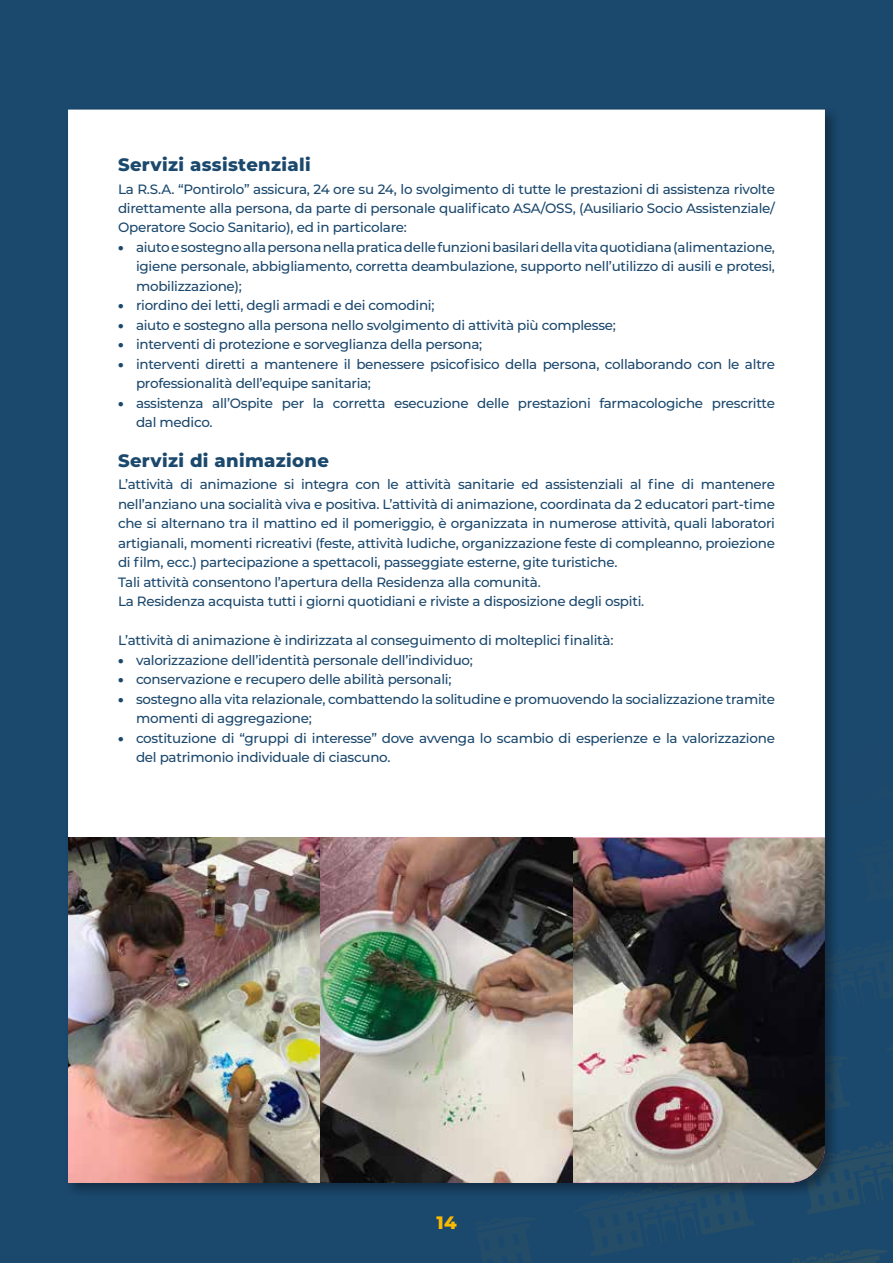
<style>
.page{position:relative;width:893px;height:1263px;background:#1b486d}
.page>*{position:absolute;margin:0;border:0;box-sizing:border-box;transform-origin:0 0}
.t1{font:800 18px "Montserrat";letter-spacing:.02em;color:#1b486d}
.t2{font:800 18px "Montserrat";color:#fbba00}
.t3{font:500 13.5px/19.5px "Montserrat";letter-spacing:-.02em;color:#1b486d}
.s1{font-weight:900}
</style>
<div class="page">
<svg style="left:592px;top:1049px;width:301px;height:214px"></svg>
<div style="left:65px;top:106px;width:775px;height:1092px;background:#000;opacity:.35"></div>
<div style="left:68px;top:110px;width:757px;height:728px;background:#fff"></div>
<img style="left:573px;top:838px;width:252px;height:345px">
<img style="left:68px;top:838px;width:252px;height:345px">
<img style="left:320px;top:838px;width:253px;height:345px">
<h1 class="t1" style="left:118px;top:151px;width:194px">Servizi assistenziali</h1>
<p class="t3" style="left:118px;top:178px;width:658px;text-align:justify">La R.S.A. “Pontirolo” assicura, 24 ore su 24, lo svolgimento di tutte le prestazioni di assistenza rivolte direttamente alla persona, da parte di personale qualificato ASA/OSS, (Ausiliario Socio Assistenziale/ Operatore Socio Sanitario), ed in particolare:</p>
<p class="t3" style="left:136px;top:237px;width:641px;text-align:justify;text-indent:-18px"><span class="s1">•</span> aiuto e sostegno alla persona nella pratica delle funzioni basilari della vita quotidiana (alimentazione, igiene personale, abbigliamento, corretta deambulazione, supporto nell’utilizzo di ausili e protesi, mobilizzazione);</p>
<p class="t3" style="left:118px;top:295px;width:318px"><span class="s1">•</span> riordino dei letti, degli armadi e dei comodini;</p>
<p class="t3" style="left:118px;top:315px;width:499px"><span class="s1">•</span> aiuto e sostegno alla persona nello svolgimento di attività più complesse;</p>
<p class="t3" style="left:118px;top:334px;width:366px"><span class="s1">•</span> interventi di protezione e sorveglianza della persona;</p>
<p class="t3" style="left:136px;top:354px;width:640px;text-indent:-18px"><span class="s1">•</span> interventi diretti a mantenere il benessere psicofisico della persona, collaborando con le altre professionalità dell’equipe sanitaria;</p>
<p class="t3" style="left:136px;top:393px;width:640px;text-indent:-18px"><span class="s1">•</span> assistenza all’Ospite per la corretta esecuzione delle prestazioni farmacologiche prescritte dal medico.</p>
<h1 class="t1" style="left:118px;top:447px;width:213px">Servizi di animazione</h1>
<p class="t3" style="left:118px;top:474px;width:659px">L’attività di animazione si integra con le attività sanitarie ed assistenziali al fine di mantenere nell’anziano una socialità viva e positiva. L’attività di animazione, coordinata da 2 educatori part-time che si alternano tra il mattino ed il pomeriggio, è organizzata in numerose attività, quali laboratori artigianali, momenti ricreativi (feste, attività ludiche, organizzazione feste di compleanno, proiezione di film, ecc.) partecipazione a spettacoli, passeggiate esterne, gite turistiche.<br>Tali attività consentono l’apertura della Residenza alla comunità.<br>La Residenza acquista tutti i giorni quotidiani e riviste a disposizione degli ospiti.</p>
<p class="t3" style="left:118px;top:630px;width:497px">L’attività di animazione è indirizzata al conseguimento di molteplici finalità:</p>
<p class="t3" style="left:118px;top:649px;width:356px"><span class="s1">•</span> valorizzazione dell’identità personale dell’individuo;</p>
<p class="t3" style="left:118px;top:669px;width:335px"><span class="s1">•</span> conservazione e recupero delle abilità personali;</p>
<p class="t3" style="left:136px;top:688px;width:640px;text-indent:-18px"><span class="s1">•</span> sostegno alla vita relazionale, combattendo la solitudine e promuovendo la socializzazione tramite momenti di aggregazione;</p>
<p class="t3" style="left:136px;top:727px;width:640px;text-indent:-18px"><span class="s1">•</span> costituzione di “gruppi di interesse” dove avvenga lo scambio di esperienze e la valorizzazione del patrimonio individuale di ciascuno.</p>
<h1 class="t2" style="left:436px;top:1209px;width:22px">14</h1>
</div>
